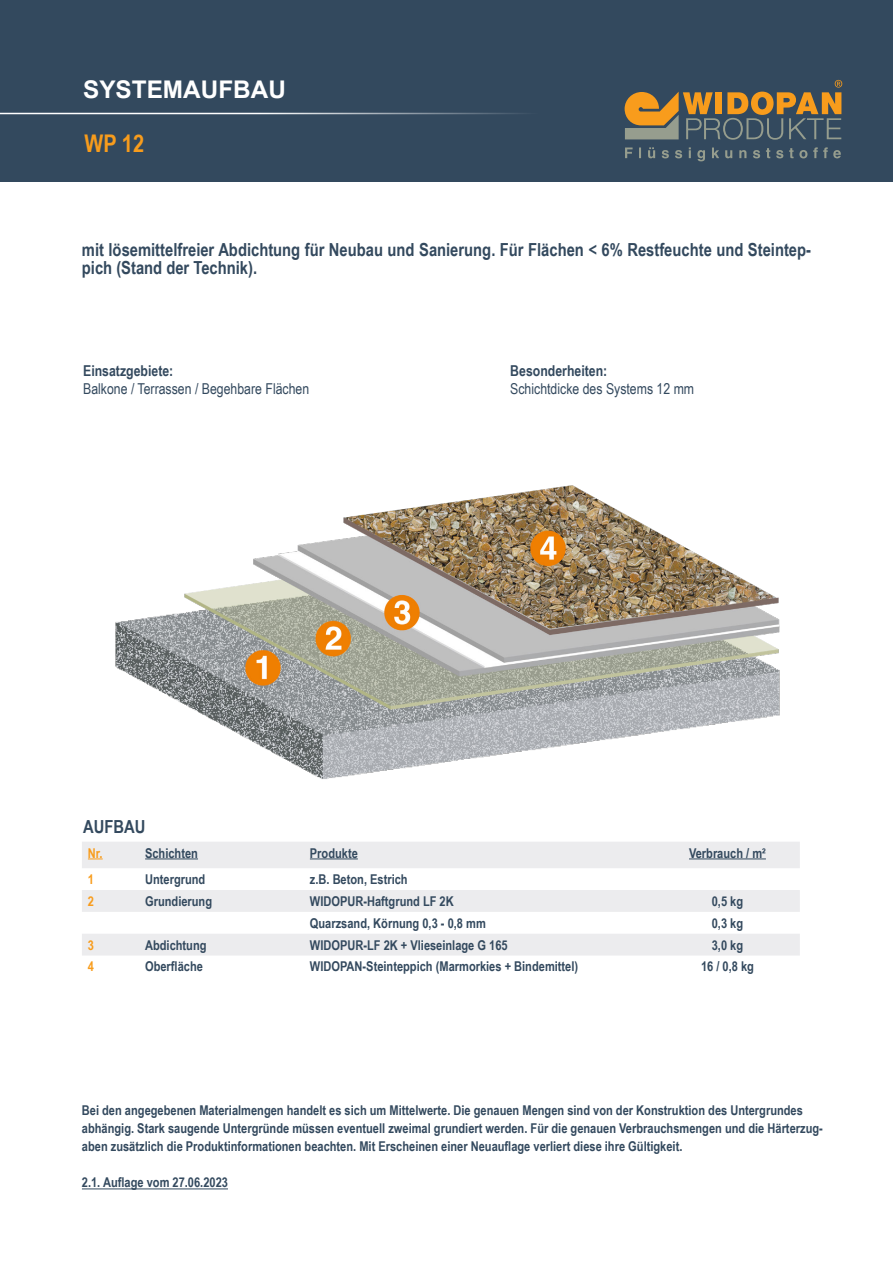
<style>
.page{position:relative;width:893px;height:1263px;background:#fff}
.page>*{position:absolute;margin:0;border:0;box-sizing:border-box;transform-origin:0 0}
.t1{font:700 24.3px "Arial";color:#fff}
.t2{font:700 24.3px "Arial Narrow";color:#f89c1c}
.t3{font:700 18px/18px "Arial Narrow";color:#33495e}
.t4{font:15px "Arial Narrow";color:#33495e}
.t5{font:700 15px "Arial Narrow";color:#33495e}
.t6{font:700 13.5px/18px "Arial Narrow";color:#33495e}
.t7{font:700 13.5px "Arial Narrow";color:#f89c1c}
</style>
<div class="page">
<div style="left:0;top:0;width:893px;height:182px;background:#33495e"></div>
<svg style="left:625px;top:80px;width:217px;height:60px"></svg>
<svg style="left:625px;top:147px;width:216px;height:14px"></svg>
<hr style="left:82px;top:1188px;width:146px;height:1px;background:#33495e">
<hr style="left:0;top:113px;width:703px;height:1px;background:#fff">
<svg style="left:82px;top:842px;width:718px;height:113px;fill:#ececee"></svg>
<svg style="left:88px;top:858px;width:15px;height:1px"></svg>
<hr style="left:145px;top:858px;width:53px;height:1px;background:#33495e">
<hr style="left:310px;top:858px;width:48px;height:1px;background:#33495e">
<hr style="left:689px;top:858px;width:77px;height:1px;background:#33495e">
<img style="left:115px;top:485px;width:665px;height:294px">
<p class="t1" style="left:83px;top:72px;width:204px">SYSTEMAUFBAU</p>
<p class="t2" style="left:85px;top:125px;width:61px">WP 12</p>
<p class="t3" style="left:82px;top:240px;width:731px">mit lösemittelfreier Abdichtung für Neubau und Sanierung. Für Flächen &lt; 6% Restfeuchte und Steintep&shy;pich (Stand der Technik).</p>
<p class="t5" style="left:83px;top:359px;width:92px">Einsatzgebiete:</p>
<p class="t4" style="left:83px;top:377px;width:228px">Balkone / Terrassen / Begehbare Flächen</p>
<p class="t3" style="left:83px;top:817px;width:64px">AUFBAU</p>
<p class="t5" style="left:510px;top:359px;width:99px">Besonderheiten:</p>
<p class="t4" style="left:510px;top:377px;width:185px">Schichtdicke des Systems 12 mm</p>
<p class="t7" style="left:88px;top:842px;width:16px">Nr.</p>
<p class="t6" style="left:145px;top:843px;width:54px">Schichten</p>
<p class="t6" style="left:310px;top:843px;width:49px">Produkte</p>
<p class="t6" style="left:689px;top:843px;width:78px">Verbrauch / m²</p>
<p class="t7" style="left:88px;top:869px;width:8px">1</p>
<p class="t6" style="left:145px;top:870px;width:62px">Untergrund</p>
<p class="t6" style="left:310px;top:870px;width:99px">z.B. Beton, Estrich</p>
<p class="t7" style="left:88px;top:891px;width:8px">2</p>
<p class="t6" style="left:145px;top:891px;width:69px">Grundierung</p>
<p class="t6" style="left:310px;top:891px;width:145px">WIDOPUR-Haftgrund LF 2K</p>
<p class="t6" style="left:712px;top:891px;width:33px">0,5 kg</p>
<p class="t6" style="left:310px;top:913px;width:177px">Quarzsand, Körnung 0,3 - 0,8 mm</p>
<p class="t6" style="left:712px;top:913px;width:33px">0,3 kg</p>
<p class="t7" style="left:88px;top:934px;width:8px">3</p>
<p class="t6" style="left:145px;top:935px;width:63px">Abdichtung</p>
<p class="t6" style="left:310px;top:935px;width:199px">WIDOPUR-LF 2K + Vlieseinlage G 165</p>
<p class="t6" style="left:712px;top:935px;width:33px">3,0 kg</p>
<p class="t7" style="left:88px;top:956px;width:8px">4</p>
<p class="t6" style="left:145px;top:957px;width:59px">Oberfläche</p>
<p class="t6" style="left:310px;top:957px;width:270px">WIDOPAN-Steinteppich (Marmorkies + Bindemittel)</p>
<p class="t6" style="left:701px;top:957px;width:54px">16 / 0,8 kg</p>
<p class="t6" style="left:82px;top:1101px;width:722px">Bei den angegebenen Materialmengen handelt es sich um Mittelwerte. Die genauen Mengen sind von der Konstruktion des Untergrundes</p>
<p class="t6" style="left:82px;top:1119px;width:742px">abhängig. Stark saugende Untergründe müssen eventuell zweimal grundiert werden. Für die genauen Verbrauchsmengen und die Härterzug&shy;aben zusätzlich die Produktinformationen beachten. Mit Erscheinen einer Neuauflage verliert diese ihre Gültigkeit.</p>
<p class="t6" style="left:82px;top:1173px;width:148px">2.1. Auflage vom 27.06.2023</p>
</div>
